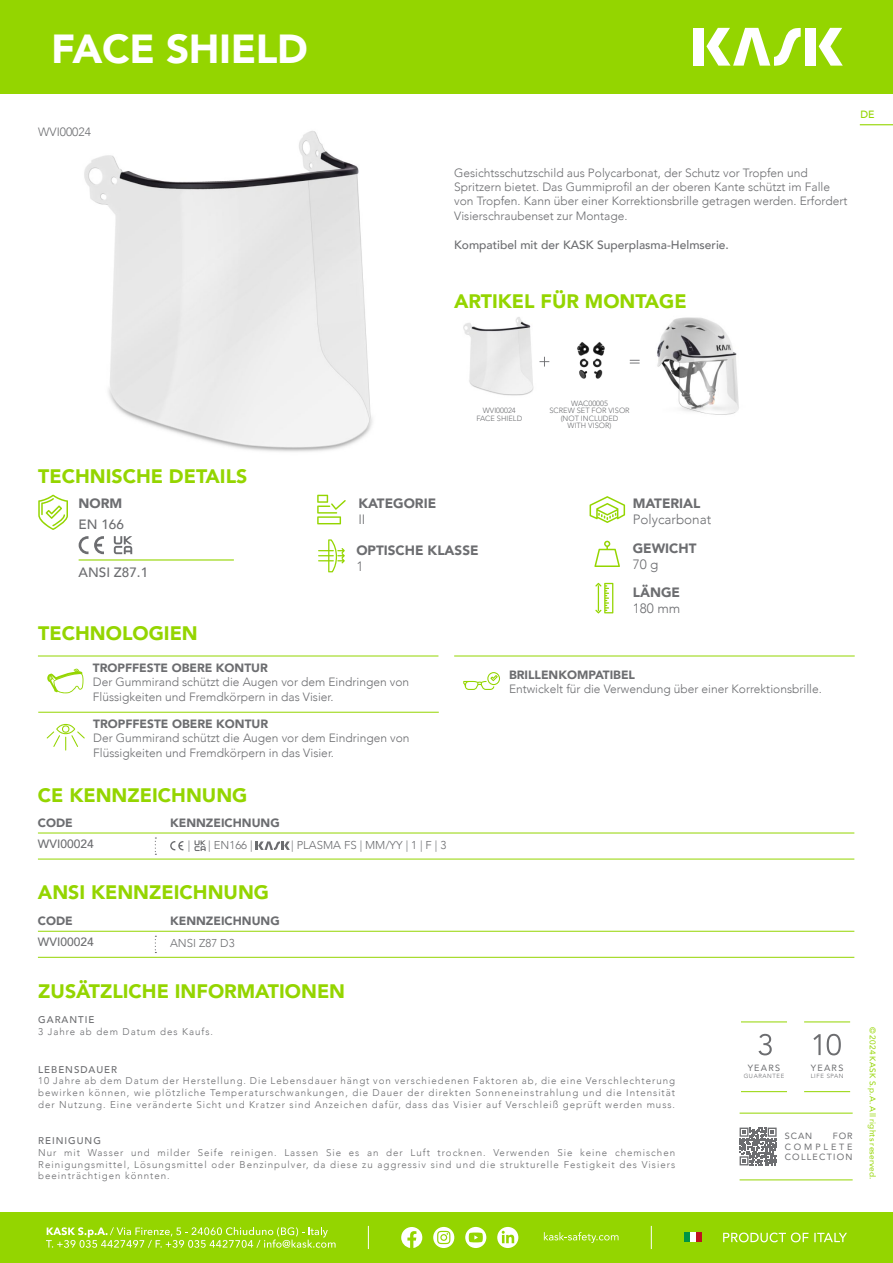
<style>
.page{position:relative;width:893px;height:1263px;background:#fff}
.page>*{position:absolute;margin:0;border:0;box-sizing:border-box;transform-origin:0 0}
.t1{font:900 40.5px "Avenir";letter-spacing:-.01em;color:#fff}
.t2{font:900 19.5px "Avenir";color:#94d500}
.t3{font:900 13.5px "Avenir";color:#6c6d70}
.t4{font:300 13.5px "Avenir";color:#6c6d70}
.t5{font:500 13.5px "Avenir";color:#6c6d70}
.t6{font:300 12px/14.4px "Avenir";color:#6c6d70}
.t7{font:900 12px "Avenir";color:#6c6d70}
.t8{font:500 12px "Avenir";color:#6c6d70}
.t9{font:300 11.4px "Avenir";color:#6c6d70}
.t10{font:500 10.5px "Avenir";color:#94d500}
.t11{font:300 9.75px/11.7px "Avenir";letter-spacing:.1em;color:#6c6d70;text-align:justify}
.t12{font:500 9.75px "Avenir";letter-spacing:.1em;color:#6c6d70}
.t13{font:9px/10.8px "Avenir";letter-spacing:.14em;color:#6c6d70;text-align:justify}
.t14{font:8.25px "Avenir";letter-spacing:.025em;color:#94d500}
.t15{font:300 7.5px/7.5px "Avenir LT Std";color:#6c6d70;text-align:center}
.t16{font:300 6px "Avenir";letter-spacing:.1em;color:#6c6d70}
</style>
<div class="page">
<div style="left:0;top:1212px;width:893px;height:51px;background:#94d500"></div>
<div style="left:0;top:0;width:893px;height:94px;background:#94d500"></div>
<div style="left:693px;top:28px;width:11px;height:38px;background:#fff"></div>
<div style="left:805px;top:28px;width:11px;height:38px;background:#fff"></div>
<svg style="left:819px;top:28px;width:24px;height:38px"></svg>
<svg style="left:706px;top:28px;width:95px;height:38px"></svg>
<hr style="left:860px;top:124px;width:33px;height:1px;background:#94d500">
<svg style="left:368px;top:1226px;width:1px;height:23px"></svg>
<svg style="left:651px;top:1226px;width:1px;height:23px"></svg>
<div style="left:684px;top:1233px;width:6px;height:9px;background:#009445"></div>
<div style="left:690px;top:1233px;width:6px;height:9px;background:#fff"></div>
<div style="left:696px;top:1233px;width:6px;height:9px;background:#bf1221"></div>
<svg style="left:723px;top:1232px;width:124px;height:10px"></svg>
<svg style="left:433px;top:1227px;width:21px;height:21px"></svg>
<svg style="left:465px;top:1227px;width:21px;height:21px"></svg>
<svg style="left:497px;top:1227px;width:21px;height:21px"></svg>
<svg style="left:401px;top:1227px;width:21px;height:21px"></svg>
<svg style="left:544px;top:1232px;width:74px;height:11px"></svg>
<svg style="left:46px;top:1227px;width:290px;height:21px"></svg>
<img style="left:84px;top:131px;width:289px;height:321px">
<svg style="left:758px;top:1034px;width:14px;height:21px"></svg>
<hr style="left:741px;top:1021px;width:46px;height:1px;background:#94d500">
<hr style="left:741px;top:1091px;width:46px;height:1px;background:#94d500">
<hr style="left:804px;top:1021px;width:46px;height:1px;background:#94d500">
<hr style="left:804px;top:1091px;width:46px;height:1px;background:#94d500">
<svg style="left:827px;top:1034px;width:14px;height:21px"></svg>
<svg style="left:813px;top:1034px;width:8px;height:21px"></svg>
<hr style="left:740px;top:1113px;width:113px;height:1px;background:#94d500">
<hr style="left:740px;top:1179px;width:113px;height:1px;background:#94d500">
<svg style="left:740px;top:1127px;width:37px;height:38px"></svg>
<svg style="left:590px;top:496px;width:35px;height:27px"></svg>
<svg style="left:38px;top:495px;width:30px;height:35px"></svg>
<svg style="left:594px;top:541px;width:26px;height:26px"></svg>
<svg style="left:114px;top:536px;width:18px;height:18px"></svg>
<svg style="left:79px;top:536px;width:25px;height:18px"></svg>
<svg style="left:317px;top:495px;width:29px;height:29px"></svg>
<svg style="left:595px;top:583px;width:18px;height:30px"></svg>
<hr style="left:79px;top:559px;width:155px;height:1px;background:#94d500">
<svg style="left:318px;top:539px;width:27px;height:33px"></svg>
<svg style="left:47px;top:724px;width:38px;height:26px"></svg>
<svg style="left:463px;top:672px;width:37px;height:18px"></svg>
<hr style="left:38px;top:712px;width:401px;height:1px;background:#94d500">
<hr style="left:454px;top:656px;width:401px;height:1px;background:#94d500">
<hr style="left:38px;top:833px;width:816px;height:1px;background:#94d500">
<hr style="left:38px;top:931px;width:816px;height:1px;background:#94d500">
<hr style="left:38px;top:859px;width:816px;height:1px;background:#94d500">
<hr style="left:38px;top:957px;width:816px;height:1px;background:#94d500">
<svg style="left:170px;top:841px;width:13px;height:9px"></svg>
<svg style="left:255px;top:841px;width:35px;height:9px"></svg>
<svg style="left:194px;top:840px;width:12px;height:11px"></svg>
<svg style="left:47px;top:669px;width:37px;height:24px"></svg>
<hr style="left:38px;top:656px;width:400px;height:1px;background:#94d500">
<img style="left:657px;top:317px;width:82px;height:98px">
<img style="left:577px;top:342px;width:28px;height:37px">
<img style="left:463px;top:317px;width:71px;height:79px">
<svg style="left:539px;top:357px;width:10px;height:10px"></svg>
<svg style="left:630px;top:360px;width:10px;height:4px"></svg>
<h1 class="t1" style="left:51px;top:14px;width:258px">FACE SHIELD</h1>
<p class="t6" style="left:38px;top:125px;width:54px">WVI00024</p>
<p class="t10" style="left:860px;top:105px;width:16px">DE</p>
<p class="t6" style="left:454px;top:165px;width:395px">Gesichtsschutzschild aus Polycarbonat, der Schutz vor Tropfen und Spritzern bietet. Das Gummiprofil an der oberen Kante schützt im Falle von Tropfen. Kann über einer Korrektionsbrille getragen werden. Erfordert Visierschraubenset zur Montage.</p>
<p class="t8" style="left:454px;top:234px;width:276px">Kompatibel mit der KASK Superplasma-Helmserie.</p>
<h2 class="t2" style="left:454px;top:285px;width:234px">ARTIKEL FÜR MONTAGE</h2>
<p class="t15" style="left:476px;top:407px;width:47px">WVI00024<br>FACE SHIELD</p>
<p class="t15" style="left:549px;top:399px;width:82px">WAC00005<br>SCREW SET FOR VISOR (NOT INCLUDED<br>WITH VISOR)</p>
<h2 class="t2" style="left:38px;top:459px;width:211px">TECHNISCHE DETAILS</h2>
<h3 class="t3" style="left:79px;top:492px;width:45px">NORM</h3>
<h3 class="t5" style="left:79px;top:512px;width:47px">EN 166</h3>
<h3 class="t5" style="left:79px;top:561px;width:71px">ANSI Z87.1</h3>
<h2 class="t2" style="left:38px;top:617px;width:161px">TECHNOLOGIEN</h2>
<h3 class="t3" style="left:358px;top:492px;width:79px">KATEGORIE</h3>
<h3 class="t4" style="left:358px;top:512px;width:9px">II</h3>
<h3 class="t3" style="left:356px;top:538px;width:124px">OPTISCHE KLASSE</h3>
<h3 class="t4" style="left:356px;top:558px;width:9px">1</h3>
<p class="t7" style="left:93px;top:657px;width:177px">TROPFFESTE OBERE KONTUR</p>
<p class="t6" style="left:93px;top:675px;width:318px">Der Gummirand schützt die Augen vor dem Eindringen von<br>Flüssigkeiten und Fremdkörpern in das Visier.</p>
<p class="t7" style="left:93px;top:713px;width:177px">TROPFFESTE OBERE KONTUR</p>
<p class="t6" style="left:93px;top:731px;width:318px">Der Gummirand schützt die Augen vor dem Eindringen von<br>Flüssigkeiten und Fremdkörpern in das Visier.</p>
<h2 class="t2" style="left:38px;top:778px;width:211px">CE KENNZEICHNUNG</h2>
<p class="t7" style="left:38px;top:812px;width:36px">CODE</p>
<p class="t7" style="left:170px;top:812px;width:111px">KENNZEICHNUNG</p>
<p class="t8" style="left:38px;top:833px;width:57px">WVI00024</p>
<p class="t9" style="left:188px;top:838px;width:4px">|</p>
<p class="t9" style="left:208px;top:838px;width:46px">| EN166 |</p>
<p class="t9" style="left:291px;top:838px;width:157px">| PLASMA FS | MM/YY | 1 | F | 3</p>
<h2 class="t2" style="left:38px;top:876px;width:233px">ANSI KENNZEICHNUNG</h2>
<p class="t7" style="left:38px;top:911px;width:36px">CODE</p>
<p class="t7" style="left:170px;top:911px;width:111px">KENNZEICHNUNG</p>
<p class="t8" style="left:38px;top:932px;width:57px">WVI00024</p>
<p class="t9" style="left:170px;top:936px;width:66px">ANSI Z87 D3</p>
<h2 class="t2" style="left:38px;top:974px;width:308px">ZUSÄTZLICHE INFORMATIONEN</h2>
<p class="t12" style="left:38px;top:1011px;width:58px">GARANTIE</p>
<p class="t11" style="left:38px;top:1026px;width:176px">3 Jahre ab dem Datum des Kaufs.</p>
<h3 class="t3" style="left:633px;top:492px;width:69px">MATERIAL</h3>
<h3 class="t4" style="left:633px;top:512px;width:80px">Polycarbonat</h3>
<h3 class="t3" style="left:633px;top:536px;width:65px">GEWICHT</h3>
<h3 class="t4" style="left:633px;top:556px;width:27px">70 g</h3>
<h3 class="t3" style="left:633px;top:580px;width:49px">LÄNGE</h3>
<h3 class="t4" style="left:633px;top:600px;width:49px">180 mm</h3>
<p class="t7" style="left:509px;top:664px;width:127px">BRILLENKOMPATIBEL</p>
<p class="t6" style="left:509px;top:682px;width:314px">Entwickelt für die Verwendung über einer Korrektionsbrille.</p>
<p class="t12" style="left:38px;top:1061px;width:80px">LEBENSDAUER</p>
<p class="t11" style="left:38px;top:1075px;width:638px">10 Jahre ab dem Datum der Herstellung. Die Lebensdauer hängt von verschiedenen Faktoren ab, die eine Verschlechterung bewirken können, wie plötzliche Temperaturschwankungen, die Dauer der direkten Sonneneinstrahlung und die Intensität der Nutzung. Eine veränderte Sicht und Kratzer sind Anzeichen dafür, dass das Visier auf Verschleiß geprüft werden muss.</p>
<p class="t12" style="left:38px;top:1132px;width:64px">REINIGUNG</p>
<p class="t11" style="left:38px;top:1147px;width:638px">Nur mit Wasser und milder Seife reinigen. Lassen Sie es an der Luft trocknen. Verwenden Sie keine chemischen Reinigungsmittel, Lösungsmittel oder Benzinpulver, da diese zu aggressiv sind und die strukturelle Festigkeit des Visiers beeinträchtigen könnten.</p>
<p class="t13" style="left:748px;top:1062px;width:34px">YEARS</p>
<p class="t16" style="left:744px;top:1073px;width:42px">GUARANTEE</p>
<p class="t13" style="left:811px;top:1062px;width:34px">YEARS</p>
<p class="t16" style="left:811px;top:1073px;width:34px">LIFE SPAN</p>
<p class="t13" style="left:785px;top:1130px;width:29px">SCAN</p>
<p class="t13" style="left:785px;top:1130px;width:69px;text-indent:48px">FOR COMPLETE COLLECTION</p>
<p class="t14" style="left:879px;top:1026px;width:155px;rotate:90deg">© 2024 KASK S.p.A. All rights reserved.</p>
</div>
